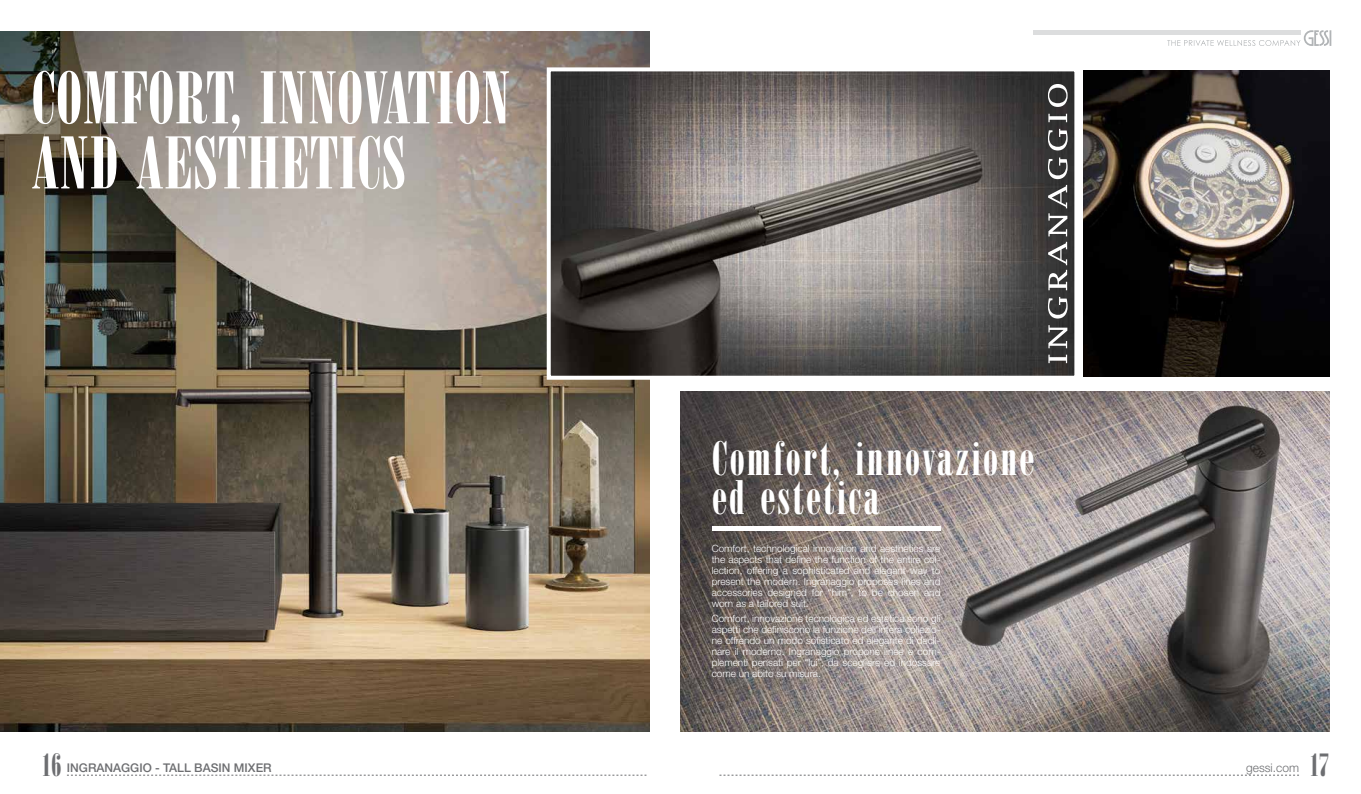
<style>
.page{position:relative;width:1361px;height:794px;background:#fff}
.page>*{position:absolute;margin:0;border:0;box-sizing:border-box;transform-origin:0 0}
.t1{font:68.5px/65px "OPTI Poster Bodoni Compr";color:#fff}
.t2{font:44.6px/39px "OPTI Poster Bodoni Compr";letter-spacing:.04em;color:#fff}
.t3{font:30px "OPTI Poster Bodoni Compr";color:#6d6e71}
.t4{font:500 12px "Helvetica Neue LT Std";color:#6d6e71}
.t5{font:300 12px "Helvetica Neue LT Std";color:#6d6e71}
.t6{font:300 10px/11px "Helvetica Neue LT Std";color:#fff;text-align:justify}
</style>
<div class="page">
<svg style="left:719px;top:775px;width:580px;height:1px"></svg>
<svg style="left:67px;top:775px;width:579px;height:1px"></svg>
<img style="left:0;top:31px;width:649px;height:700px">
<img style="left:680px;top:391px;width:649px;height:340px">
<div style="left:711px;top:526px;width:229px;height:5px;background:#fff"></div>
<img style="left:552px;top:72px;width:521px;height:303px">
<div style="left:547px;top:67px;width:531px;height:313px;border:4px solid #fff"></div>
<img style="left:1083px;top:71px;width:246px;height:306px">
<svg style="left:1048px;top:84px;width:19px;height:279px"></svg>
<div style="left:1033px;top:30px;width:267px;height:5px;background:#dcddde"></div>
<svg style="left:1167px;top:30px;width:164px;height:16px"></svg>
<h1 class="t1" style="left:31px;top:64px;width:481px">COMFORT, INNOVATION<br>AND AESTHETICS</h1>
<h2 class="t2" style="left:711px;top:438px;width:324px">Comfort, innovazione ed estetica</h2>
<p class="t6" style="left:711px;top:542px;width:230px">Comfort, technological innovation and aesthetics are the aspects that define the function of the entire col&shy;lection, offering a sophisticated and elegant way to present the modern. Ingranaggio proposes lines and accessories designed for “him”, to be chosen and worn as a tailored suit.</p>
<p class="t6" style="left:711px;top:613px;width:230px">Comfort, innovazione tecnologica ed estetica sono gli aspetti che definiscono la funzione dell’intera collezio&shy;ne offrendo un modo sofisticato ed elegante di decli&shy;nare il moderno. Ingranaggio propone linee e com&shy;plementi pensati per “lui”, da scegliere ed indossare come un abito su misura.</p>
<h3 class="t3" style="left:41px;top:745px;width:22px">16</h3>
<p class="t4" style="left:67px;top:760px;width:206px">INGRANAGGIO - TALL BASIN MIXER</p>
<p class="t5" style="left:1246px;top:760px;width:54px">gessi.com</p>
<h3 class="t3" style="left:1309px;top:745px;width:22px">17</h3>
</div>
